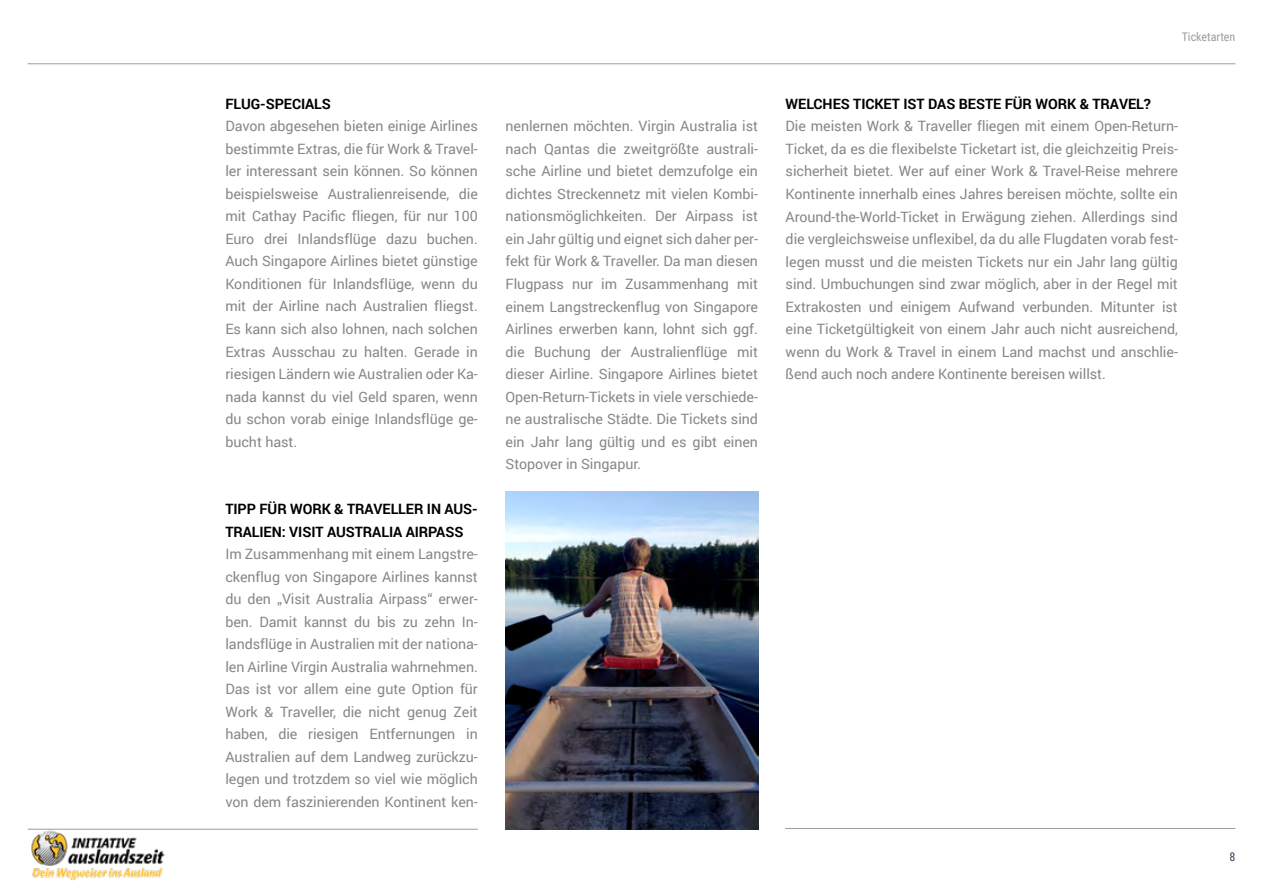
<style>
.page{position:relative;width:1263px;height:893px;background:#fff}
.page>*{position:absolute;margin:0;border:0;box-sizing:border-box;transform-origin:0 0}
.t1{font:14.25px/22.5px "Roboto";letter-spacing:-.005em;color:#868786;text-align:justify}
.t2{font:700 14.25px/22.5px "Roboto";letter-spacing:-.005em;color:#000}
.t3{font:700 14.25px "Roboto";letter-spacing:-.005em;color:#020202}
.t4{font:12px "Roboto Condensed";color:#9c9c9d}
.t5{font:12px "Roboto Condensed";color:#3e3f57}
</style>
<div class="page">
<hr style="left:28px;top:63px;width:1207px;height:1px;background:#9c9c9d">
<img style="left:31px;top:830px;width:134px;height:51px">
<hr style="left:28px;top:829px;width:450px;height:1px;background:#9c9c9d">
<img style="left:505px;top:491px;width:253px;height:338px">
<hr style="left:785px;top:828px;width:450px;height:1px;background:#9c9c9d">
<p class="t2" style="left:225px;top:92px;width:107px">FLUG-SPECIALS</p>
<p class="t1" style="left:225px;top:114px;width:254px">Davon abgesehen bieten einige Airlines bestimmte Extras, die für Work &amp; Travel&shy;ler interessant sein können. So können beispielsweise Australienreisende, die mit Cathay Pacific fliegen, für nur 100<br>Euro drei Inlandsflüge dazu buchen.<br>Auch Singapore Airlines bietet günstige Konditionen für Inlandsflüge, wenn du mit der Airline nach Australien fliegst.<br>Es kann sich also lohnen, nach solchen Extras Ausschau zu halten. Gerade in riesigen Ländern wie Australien oder Ka&shy;nada kannst du viel Geld sparen, wenn du schon vorab einige Inlandsflüge ge&shy;bucht hast.</p>
<p class="t1" style="left:505px;top:115px;width:254px">nenlernen möchten. Virgin Australia ist nach Qantas die zweitgrößte australi&shy;sche Airline und bietet demzufolge ein dichtes Streckennetz mit vielen Kombi&shy;nationsmöglichkeiten. Der Airpass ist ein Jahr gültig und eignet sich daher per&shy;fekt für Work &amp; Traveller. Da man diesen Flugpass nur im Zusammenhang mit einem Langstreckenflug von Singapore Airlines erwerben kann, lohnt sich ggf. die Buchung der Australienflüge mit dieser Airline. Singapore Airlines bietet Open-Return-Tickets in viele verschiede&shy;ne australische Städte. Die Tickets sind ein Jahr lang gültig und es gibt einen Stopover in Singapur.</p>
<p class="t2" style="left:225px;top:497px;width:254px">TIPP FÜR WORK &amp; TRAVELLER IN AUS-<br>TRALIEN: VISIT AUSTRALIA AIRPASS</p>
<p class="t1" style="left:225px;top:542px;width:254px">Im Zusammenhang mit einem Langstre&shy;ckenflug von Singapore Airlines kannst du den „Visit Australia Airpass“ erwer&shy;ben. Damit kannst du bis zu zehn In&shy;landsflüge in Australien mit der nationa&shy;len Airline Virgin Australia wahrnehmen.<br>Das ist vor allem eine gute Option für Work &amp; Traveller, die nicht genug Zeit haben, die riesigen Entfernungen in Australien auf dem Landweg zurückzu&shy;legen und trotzdem so viel wie möglich von dem faszinierenden Kontinent ken-</p>
<p class="t4" style="left:1182px;top:29px;width:55px">Ticketarten</p>
<p class="t3" style="left:786px;top:94px;width:367px">WELCHES TICKET IST DAS BESTE FÜR WORK &amp; TRAVEL?</p>
<p class="t1" style="left:786px;top:115px;width:394px">Die meisten Work &amp; Traveller fliegen mit einem Open-Return-Ticket, da es die flexibelste Ticketart ist, die gleichzeitig Preis&shy;sicherheit bietet. Wer auf einer Work &amp; Travel-Reise mehrere Kontinente innerhalb eines Jahres bereisen möchte, sollte ein Around-the-World-Ticket in Erwägung ziehen. Allerdings sind die vergleichsweise unflexibel, da du alle Flugdaten vorab fest&shy;legen musst und die meisten Tickets nur ein Jahr lang gültig sind. Umbuchungen sind zwar möglich, aber in der Regel mit Extrakosten und einigem Aufwand verbunden. Mitunter ist eine Ticketgültigkeit von einem Jahr auch nicht ausreichend, wenn du Work &amp; Travel in einem Land machst und anschlie&shy;ßend auch noch andere Kontinente bereisen willst.</p>
<p class="t5" style="left:1229px;top:848px;width:7px">8</p>
</div>
